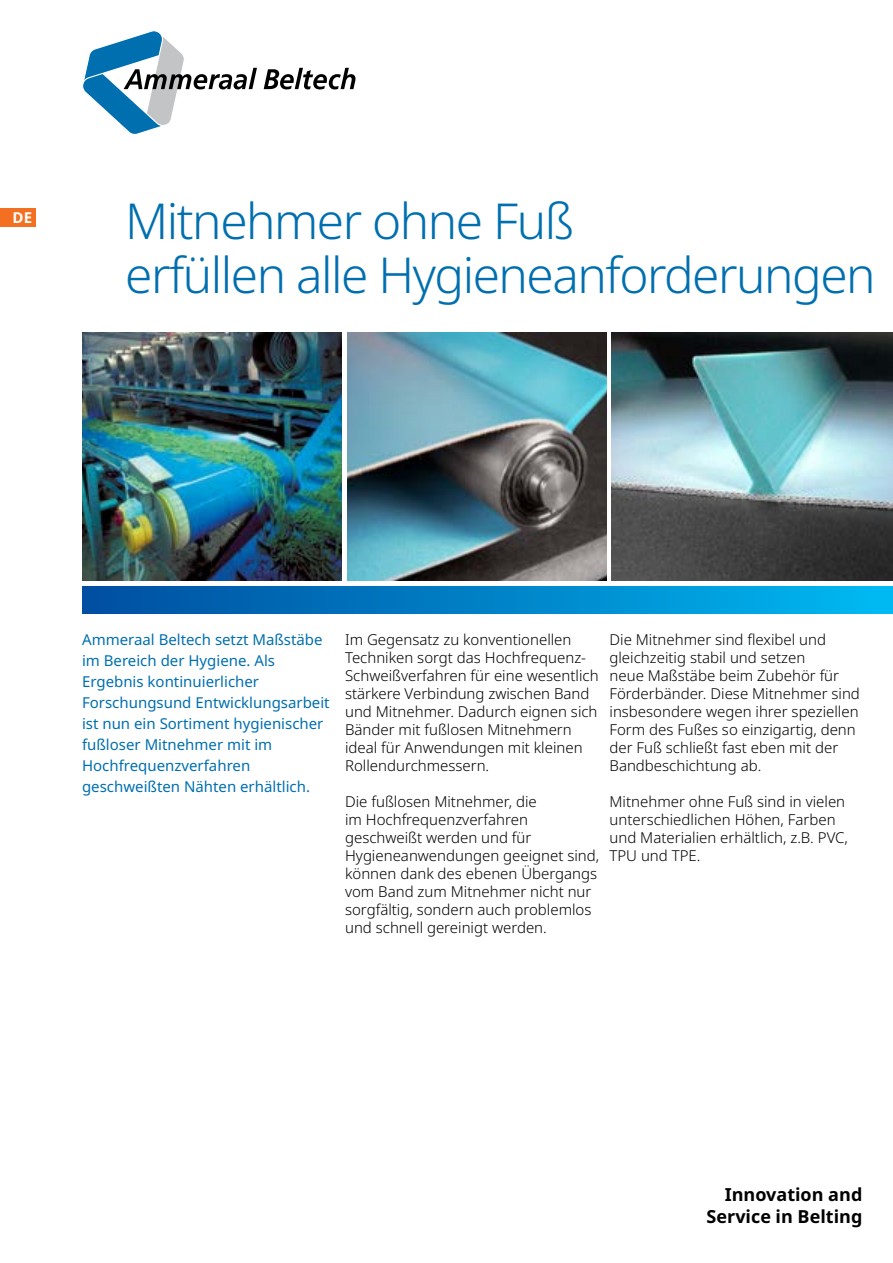
<style>
.page{position:relative;width:893px;height:1263px;background:#fff}
.page>*{position:absolute;margin:0;border:0;box-sizing:border-box;transform-origin:0 0}
.t1{font:300 49.5px/54px "Noto Sans";letter-spacing:-.03em;color:#006faf}
.t2{font:700 18px/21.6px "Noto Sans";color:#000;text-align:right}
.t3{font:300 15px/18px "Noto Sans";color:#000}
.t4{font:15px/21px "Noto Sans";color:#006faf}
.t5{font:700 15px "Noto Sans";color:#fff}
</style>
<div class="page">
<div style="left:0;top:208px;width:35px;height:18px;background:#f36f21"></div>
<svg style="left:82px;top:30px;width:175px;height:105px"></svg>
<svg style="left:264px;top:68px;width:91px;height:21px"></svg>
<div style="left:82px;top:586px;width:811px;height:28px;background:linear-gradient(to right,#004d9f,#00b9f1)"></div>
<img style="left:82px;top:332px;width:259px;height:249px">
<img style="left:347px;top:332px;width:260px;height:249px">
<img style="left:611px;top:332px;width:282px;height:249px">
<p class="t5" style="left:13px;top:207px;width:21px">DE</p>
<h1 class="t1" style="left:125px;top:195px;width:752px">Mitnehmer ohne Fuß<br>erfüllen alle Hygieneanforderungen</h1>
<p class="t4" style="left:82px;top:629px;width:249px">Ammeraal Beltech setzt Maßstäbe im Bereich der Hygiene. Als<br>Ergebnis kontinuierlicher<br>Forschungsund Entwicklungsarbeit ist nun ein Sortiment hygienischer fußloser Mitnehmer mit im<br>Hochfrequenzverfahren geschweißten Nähten erhältlich.</p>
<p class="t3" style="left:609px;top:631px;width:252px">Die Mitnehmer sind flexibel und gleichzeitig stabil und setzen<br>neue Maßstäbe beim Zubehör für<br>Förderbänder. Diese Mitnehmer sind insbesondere wegen ihrer speziellen<br>Form des Fußes so einzigartig, denn der Fuß schließt fast eben mit der<br>Bandbeschichtung ab.</p>
<p class="t3" style="left:609px;top:793px;width:240px">Mitnehmer ohne Fuß sind in vielen unterschiedlichen Höhen, Farben und Materialien erhältlich, z.B. PVC,<br>TPU und TPE.</p>
<p class="t3" style="left:345px;top:631px;width:255px">Im Gegensatz zu konventionellen Techniken sorgt das Hochfrequenz-Schweißverfahren für eine wesentlich stärkere Verbindung zwischen Band und Mitnehmer. Dadurch eignen sich Bänder mit fußlosen Mitnehmern ideal für Anwendungen mit kleinen Rollendurchmessern.</p>
<p class="t3" style="left:345px;top:793px;width:256px">Die fußlosen Mitnehmer, die<br>im Hochfrequenzverfahren geschweißt werden und für<br>Hygieneanwendungen geeignet sind, können dank des ebenen Übergangs vom Band zum Mitnehmer nicht nur sorgfältig, sondern auch problemlos und schnell gereinigt werden.</p>
<p class="t2" style="left:707px;top:1184px;width:157px">Innovation and<br>Service in Belting</p>
</div>
